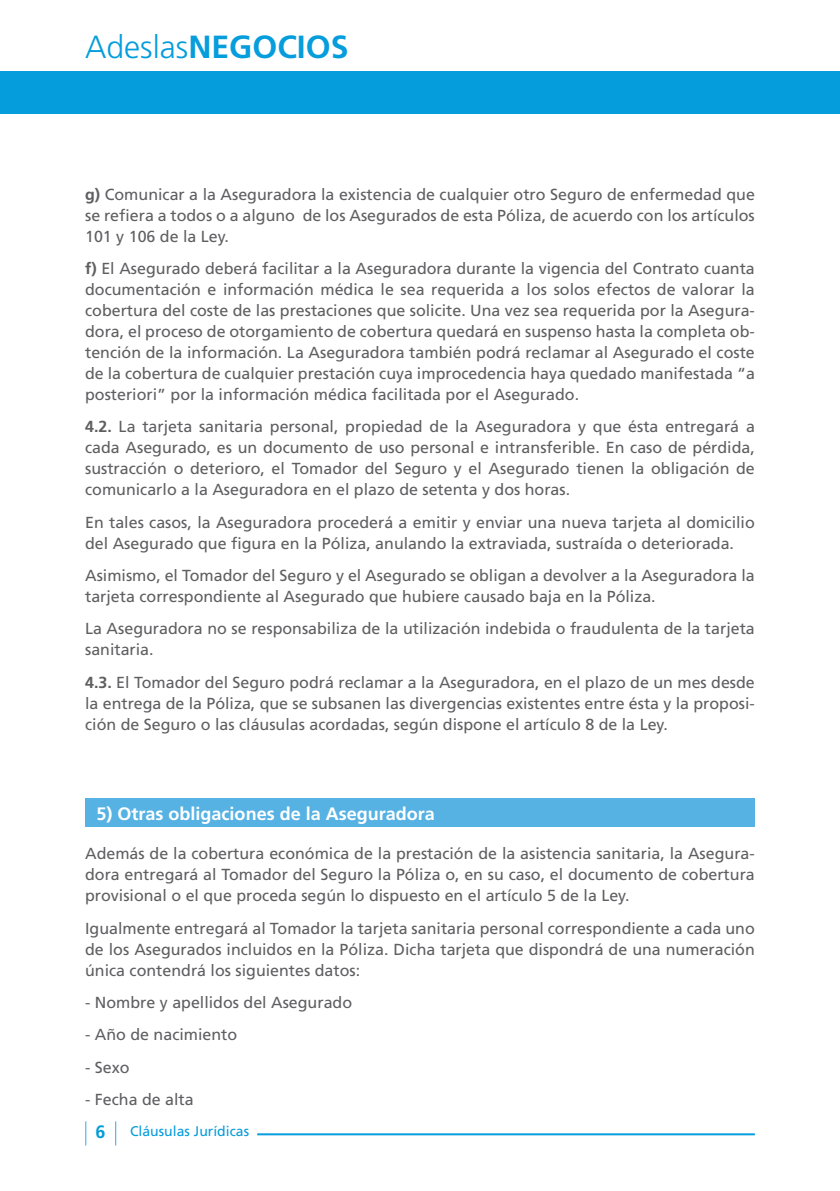
<style>
.page{position:relative;width:840px;height:1191px;background:#fff}
.page>*{position:absolute;margin:0;border:0;box-sizing:border-box;transform-origin:0 0}
.t1{font:700 32px "Frutiger";color:#069ddc}
.t2{font:700 18px "Frutiger";color:#fff}
.t3{font:700 18px "Frutiger";color:#069ddc}
.t4{font:16px/21px "Frutiger";color:#5f5f62;text-align:justify}
.t5{font:14px "Frutiger";color:#069ddc}
.s1{font-weight:300}
.s2{font-weight:700}
</style>
<div class="page">
<div style="left:0;top:71px;width:839px;height:43px;background:#069ddc"></div>
<hr style="left:257px;top:1133px;width:497px;height:2px;background:#069ddc">
<svg style="left:115px;top:1121px;width:1px;height:24px"></svg>
<svg style="left:85px;top:1121px;width:1px;height:24px"></svg>
<div style="left:85px;top:798px;width:669px;height:29px;background:#57b2e4"></div>
<h1 class="t1" style="left:85px;top:28px;width:265px"><span class="s1">Adeslas</span>NEGOCIOS</h1>
<p class="t4" style="left:85px;top:183px;width:671px"><span class="s2">g)</span> Comunicar a la Aseguradora la existencia de cualquier otro Seguro de enfermedad que se refiera a todos o a alguno de los Asegurados de esta Póliza, de acuerdo con los artículos 101 y 106 de la Ley.</p>
<p class="t4" style="left:85px;top:258px;width:671px"><span class="s2">f)</span> El Asegurado deberá facilitar a la Aseguradora durante la vigencia del Contrato cuanta documentación e información médica le sea requerida a los solos efectos de valorar la cobertura del coste de las prestaciones que solicite. Una vez sea requerida por la Asegura&shy;dora, el proceso de otorgamiento de cobertura quedará en suspenso hasta la completa ob&shy;tención de la información. La Aseguradora también podrá reclamar al Asegurado el coste de la cobertura de cualquier prestación cuya improcedencia haya quedado manifestada “a posteriori” por la información médica facilitada por el Asegurado.</p>
<p class="t4" style="left:85px;top:416px;width:671px"><span class="s2">4.2.</span> La tarjeta sanitaria personal, propiedad de la Aseguradora y que ésta entregará a cada Asegurado, es un documento de uso personal e intransferible. En caso de pérdida, sustracción o deterioro, el Tomador del Seguro y el Asegurado tienen la obligación de comunicarlo a la Aseguradora en el plazo de setenta y dos horas.</p>
<p class="t4" style="left:85px;top:511px;width:670px">En tales casos, la Aseguradora procederá a emitir y enviar una nueva tarjeta al domicilio del Asegurado que figura en la Póliza, anulando la extraviada, sustraída o deteriorada.</p>
<p class="t4" style="left:85px;top:565px;width:670px">Asimismo, el Tomador del Seguro y el Asegurado se obligan a devolver a la Aseguradora la tarjeta correspondiente al Asegurado que hubiere causado baja en la Póliza.</p>
<p class="t4" style="left:85px;top:618px;width:670px">La Aseguradora no se responsabiliza de la utilización indebida o fraudulenta de la tarjeta sanitaria.</p>
<p class="t4" style="left:85px;top:671px;width:671px"><span class="s2">4.3.</span> El Tomador del Seguro podrá reclamar a la Aseguradora, en el plazo de un mes desde la entrega de la Póliza, que se subsanen las divergencias existentes entre ésta y la proposi&shy;ción de Seguro o las cláusulas acordadas, según dispone el artículo 8 de la Ley.</p>
<p class="t2" style="left:96px;top:803px;width:340px">5) Otras obligaciones de la Aseguradora</p>
<p class="t4" style="left:85px;top:843px;width:670px">Además de la cobertura económica de la prestación de la asistencia sanitaria, la Asegura&shy;dora entregará al Tomador del Seguro la Póliza o, en su caso, el documento de cobertura provisional o el que proceda según lo dispuesto en el artículo 5 de la Ley.</p>
<p class="t4" style="left:85px;top:917px;width:670px">Igualmente entregará al Tomador la tarjeta sanitaria personal correspondiente a cada uno de los Asegurados incluidos en la Póliza. Dicha tarjeta que dispondrá de una numeración única contendrá los siguientes datos:</p>
<p class="t4" style="left:85px;top:991px;width:268px">- Nombre y apellidos del Asegurado</p>
<p class="t4" style="left:85px;top:1024px;width:154px">- Año de nacimiento</p>
<p class="t4" style="left:85px;top:1056px;width:46px">- Sexo</p>
<p class="t4" style="left:85px;top:1088px;width:110px">- Fecha de alta</p>
<p class="t3" style="left:95px;top:1121px;width:12px">6</p>
<p class="t5" style="left:130px;top:1123px;width:121px">Cláusulas Jurídicas</p>
</div>
